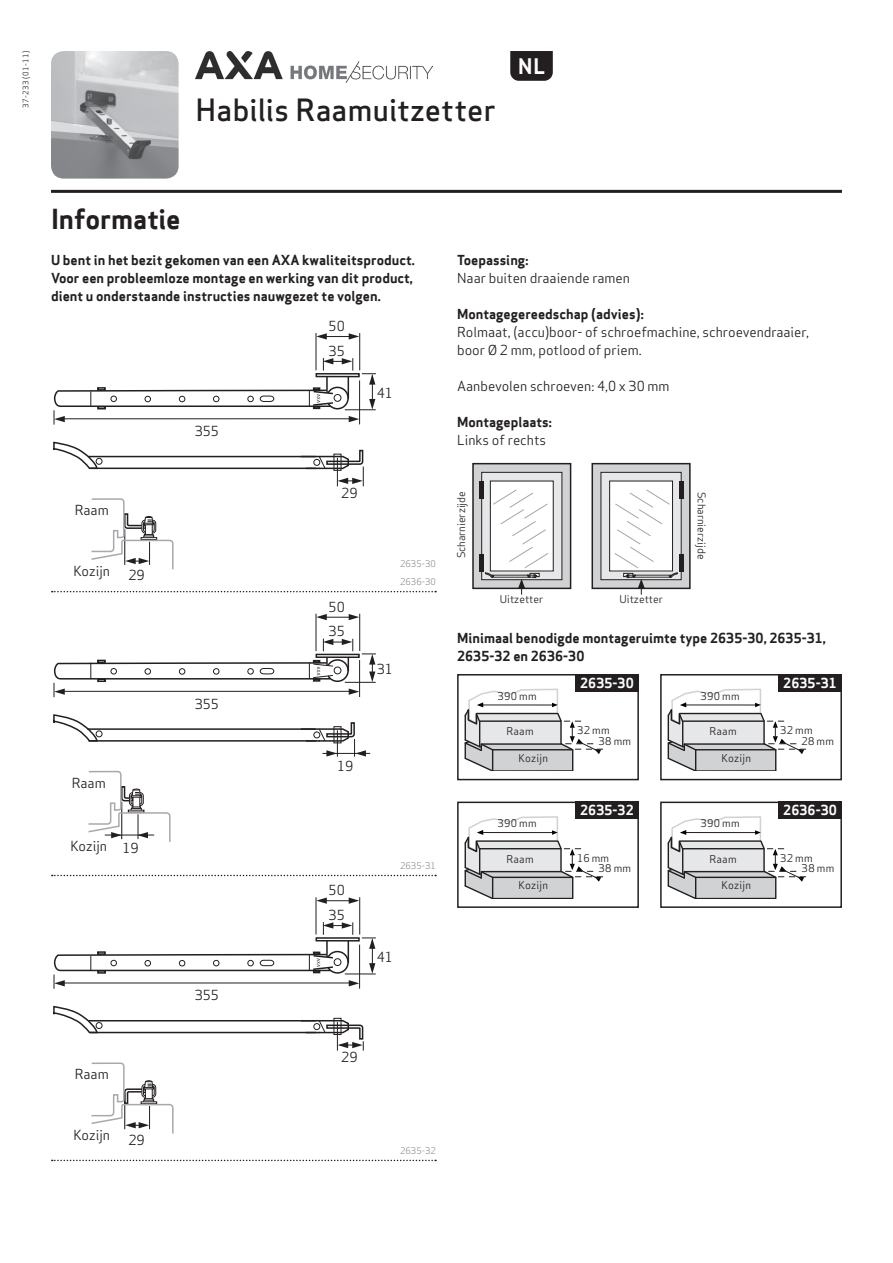
<style>
.page{position:relative;width:893px;height:1263px;background:#fff}
.page>*{position:absolute;margin:0;border:0;box-sizing:border-box;transform-origin:0 0}
.t1{font:500 30px "Apex Sans";letter-spacing:.005em;color:#231f20}
.t2{font:700 27px "Apex Sans";letter-spacing:-.005em;color:#231f20}
.t3{font:700 21px "Apex Sans";color:#fff}
.t4{font:700 13.5px/18px "Apex Sans";color:#231f20}
.t5{font:13.5px/18px "Apex Sans";color:#231f20}
.t6{font:13.5px "Apex Sans Book T";color:#231f20}
.t7{font:700 13.5px "Apex Sans";color:#fff}
.t8{font:10.5px "Apex Sans";letter-spacing:.02em;color:#231f20}
.t9{font:10.5px "Apex Sans";color:#231f20}
.t10{font:9px/18px "Apex Sans";color:#939598}
.t11{font:7.5px "Apex Sans";letter-spacing:.05em;color:#231f20}
</style>
<div class="page">
<hr style="left:51px;top:190px;width:791px;height:3px;background:#231f20">
<img style="left:51px;top:51px;width:128px;height:128px">
<div style="left:96px;top:730px;width:6px;height:7px;border:1px solid #231f20;border-radius:50%"></div>
<hr style="left:87px;top:728px;width:229px;height:2px;background:#231f20">
<hr style="left:89px;top:740px;width:227px;height:2px;background:#231f20">
<svg style="left:53px;top:715px;width:46px;height:27px"></svg>
<hr style="left:316px;top:614px;width:1px;height:37px;background:#231f20">
<hr style="left:359px;top:614px;width:1px;height:37px;background:#231f20">
<hr style="left:322px;top:753px;width:48px;height:1px;background:#231f20">
<svg style="left:299px;top:722px;width:67px;height:35px"></svg>
<svg style="left:316px;top:614px;width:43px;height:6px"></svg>
<div style="left:334px;top:726px;width:7px;height:17px;border:1px solid #231f20"></div>
<svg style="left:53px;top:639px;width:323px;height:58px"></svg>
<div style="left:247px;top:668px;width:7px;height:6px;border:1px solid #231f20;border-radius:50%"></div>
<svg style="left:88px;top:770px;width:83px;height:72px"></svg>
<div style="left:96px;top:458px;width:6px;height:7px;border:1px solid #231f20;border-radius:50%"></div>
<hr style="left:88px;top:456px;width:228px;height:1px;background:#231f20">
<hr style="left:90px;top:468px;width:226px;height:1px;background:#231f20">
<svg style="left:53px;top:442px;width:46px;height:28px"></svg>
<hr style="left:316px;top:333px;width:1px;height:37px;background:#231f20">
<hr style="left:359px;top:333px;width:1px;height:37px;background:#231f20">
<svg style="left:299px;top:449px;width:65px;height:37px"></svg>
<svg style="left:316px;top:333px;width:43px;height:7px"></svg>
<div style="left:334px;top:454px;width:7px;height:17px;border:1px solid #231f20"></div>
<svg style="left:53px;top:358px;width:323px;height:67px"></svg>
<svg style="left:91px;top:498px;width:83px;height:72px"></svg>
<div style="left:96px;top:1022px;width:6px;height:7px;border:1px solid #231f20;border-radius:50%"></div>
<hr style="left:88px;top:1020px;width:228px;height:1px;background:#231f20">
<hr style="left:90px;top:1032px;width:226px;height:1px;background:#231f20">
<svg style="left:53px;top:1006px;width:46px;height:28px"></svg>
<hr style="left:316px;top:897px;width:1px;height:37px;background:#231f20">
<hr style="left:359px;top:897px;width:1px;height:37px;background:#231f20">
<svg style="left:299px;top:1019px;width:65px;height:31px"></svg>
<svg style="left:316px;top:897px;width:43px;height:7px"></svg>
<div style="left:334px;top:1018px;width:7px;height:17px;border:1px solid #231f20"></div>
<svg style="left:53px;top:922px;width:323px;height:67px"></svg>
<svg style="left:91px;top:1062px;width:83px;height:72px"></svg>
<svg style="left:510px;top:51px;width:43px;height:30px"></svg>
<img style="left:196px;top:51px;width:236px;height:31px">
<svg style="left:465px;top:688px;width:141px;height:83px"></svg>
<hr style="left:493px;top:898px;width:79px;height:1px;background:#231f20">
<svg style="left:465px;top:816px;width:138px;height:82px"></svg>
<svg style="left:668px;top:688px;width:141px;height:83px"></svg>
<hr style="left:696px;top:898px;width:79px;height:1px;background:#231f20">
<svg style="left:668px;top:816px;width:139px;height:82px"></svg>
<div style="left:575px;top:674px;width:64px;height:17px;background:#231f20"></div>
<div style="left:575px;top:801px;width:64px;height:18px;background:#231f20"></div>
<div style="left:457px;top:674px;width:182px;height:106px;border:2px solid #231f20"></div>
<div style="left:457px;top:801px;width:182px;height:107px;border:2px solid #231f20"></div>
<div style="left:660px;top:674px;width:182px;height:106px;border:2px solid #231f20"></div>
<div style="left:660px;top:801px;width:182px;height:107px;border:2px solid #231f20"></div>
<div style="left:778px;top:674px;width:64px;height:17px;background:#231f20"></div>
<div style="left:778px;top:801px;width:64px;height:18px;background:#231f20"></div>
<div style="left:473px;top:464px;width:98px;height:124px;background:#d1d2d4"></div>
<div style="left:472px;top:463px;width:99px;height:126px;border:2px solid #231f20"></div>
<div style="left:482px;top:472px;width:80px;height:108px;background:#e6e7e9"></div>
<div style="left:481px;top:472px;width:81px;height:108px;border:1px solid #231f20"></div>
<div style="left:490px;top:481px;width:63px;height:90px;background:#fff"></div>
<div style="left:479px;top:481px;width:5px;height:17px;background:#231f20"></div>
<div style="left:479px;top:554px;width:5px;height:17px;background:#231f20"></div>
<div style="left:592px;top:464px;width:98px;height:124px;background:#d1d2d4"></div>
<div style="left:591px;top:463px;width:100px;height:126px;border:2px solid #231f20"></div>
<div style="left:601px;top:472px;width:80px;height:108px;background:#e6e7e9"></div>
<div style="left:601px;top:472px;width:81px;height:108px;border:1px solid #231f20"></div>
<div style="left:610px;top:481px;width:62px;height:90px;background:#fff"></div>
<hr style="left:679px;top:481px;width:4px;height:17px;background:#231f20">
<hr style="left:679px;top:554px;width:4px;height:17px;background:#231f20">
<svg style="left:485px;top:489px;width:69px;height:106px"></svg>
<svg style="left:608px;top:489px;width:70px;height:106px"></svg>
<svg style="left:52px;top:591px;width:384px;height:1px"></svg>
<svg style="left:52px;top:875px;width:384px;height:1px"></svg>
<svg style="left:52px;top:1160px;width:384px;height:1px"></svg>
<p class="t11" style="left:20px;top:108px;width:59px;rotate:-90deg">37-233 (01-11)</p>
<h1 class="t1" style="left:196px;top:84px;width:302px">Habilis Raamuitzetter</h1>
<h3 class="t3" style="left:518px;top:52px;width:29px">NL</h3>
<h2 class="t2" style="left:51px;top:201px;width:131px">Informatie</h2>
<p class="t4" style="left:51px;top:251px;width:365px">U bent in het bezit gekomen van een AXA kwaliteitsproduct.<br>Voor een probleemloze montage en werking van dit product, dient u onderstaande instructies nauwgezet te volgen.</p>
<p class="t4" style="left:457px;top:251px;width:73px">Toepassing:</p>
<p class="t5" style="left:457px;top:267px;width:174px">Naar buiten draaiende ramen</p>
<p class="t4" style="left:457px;top:305px;width:188px">Montagegereedschap (advies):</p>
<p class="t5" style="left:457px;top:321px;width:353px">Rolmaat, (accu)boor- of schroefmachine, schroevendraaier, boor Ø 2 mm, potlood of priem.</p>
<p class="t5" style="left:457px;top:375px;width:214px">Aanbevolen schroeven: 4,0 x 30 mm</p>
<p class="t4" style="left:457px;top:413px;width:96px">Montageplaats:</p>
<p class="t5" style="left:457px;top:429px;width:91px">Links of rechts</p>
<p class="t6" style="left:329px;top:317px;width:18px">50</p>
<p class="t6" style="left:329px;top:342px;width:18px">35</p>
<p class="t6" style="left:377px;top:384px;width:18px">41</p>
<p class="t6" style="left:195px;top:422px;width:26px">355</p>
<p class="t6" style="left:75px;top:501px;width:36px">Raam</p>
<p class="t6" style="left:73px;top:562px;width:38px">Kozijn</p>
<p class="t6" style="left:128px;top:567px;width:18px">29</p>
<p class="t6" style="left:72px;top:774px;width:36px">Raam</p>
<p class="t6" style="left:70px;top:837px;width:38px">Kozijn</p>
<p class="t6" style="left:123px;top:839px;width:18px">19</p>
<p class="t6" style="left:195px;top:695px;width:26px">355</p>
<p class="t6" style="left:75px;top:1065px;width:36px">Raam</p>
<p class="t6" style="left:73px;top:1126px;width:38px">Kozijn</p>
<p class="t6" style="left:128px;top:1131px;width:18px">29</p>
<p class="t6" style="left:195px;top:986px;width:26px">355</p>
<p class="t6" style="left:341px;top:485px;width:18px">29</p>
<p class="t6" style="left:329px;top:598px;width:18px">50</p>
<p class="t6" style="left:329px;top:623px;width:18px">35</p>
<p class="t10" style="left:400px;top:554px;width:37px">2635-30<br>2636-30</p>
<p class="t6" style="left:377px;top:660px;width:18px">31</p>
<p class="t6" style="left:337px;top:757px;width:18px">19</p>
<p class="t6" style="left:329px;top:881px;width:18px">50</p>
<p class="t6" style="left:329px;top:906px;width:18px">35</p>
<p class="t10" style="left:400px;top:855px;width:37px">2635-31</p>
<p class="t6" style="left:377px;top:948px;width:18px">41</p>
<p class="t9" style="left:453px;top:558px;width:69px;rotate:-90deg">Scharnierzijde</p>
<p class="t9" style="left:710px;top:492px;width:69px;rotate:90deg">Scharnierzijde</p>
<p class="t9" style="left:500px;top:591px;width:45px">Uitzetter</p>
<p class="t9" style="left:619px;top:591px;width:45px">Uitzetter</p>
<p class="t4" style="left:457px;top:629px;width:370px">Minimaal benodigde montageruimte type 2635-30, 2635-31,<br>2635-32 en 2636-30</p>
<p class="t7" style="left:580px;top:674px;width:55px">2635-30</p>
<p class="t7" style="left:783px;top:674px;width:55px">2635-31</p>
<p class="t8" style="left:498px;top:687px;width:41px">390 mm</p>
<p class="t8" style="left:701px;top:687px;width:41px">390 mm</p>
<p class="t8" style="left:506px;top:723px;width:29px">Raam</p>
<p class="t8" style="left:577px;top:721px;width:34px">32 mm</p>
<p class="t8" style="left:598px;top:732px;width:34px">38 mm</p>
<p class="t8" style="left:709px;top:723px;width:29px">Raam</p>
<p class="t8" style="left:780px;top:721px;width:34px">32 mm</p>
<p class="t8" style="left:801px;top:732px;width:34px">28 mm</p>
<p class="t8" style="left:518px;top:749px;width:31px">Kozijn</p>
<p class="t8" style="left:721px;top:749px;width:31px">Kozijn</p>
<p class="t7" style="left:580px;top:801px;width:55px">2635-32</p>
<p class="t7" style="left:783px;top:801px;width:55px">2636-30</p>
<p class="t8" style="left:498px;top:815px;width:41px">390 mm</p>
<p class="t8" style="left:701px;top:815px;width:41px">390 mm</p>
<p class="t8" style="left:506px;top:850px;width:29px">Raam</p>
<p class="t8" style="left:577px;top:849px;width:33px">16 mm</p>
<p class="t8" style="left:598px;top:860px;width:34px">38 mm</p>
<p class="t8" style="left:709px;top:850px;width:29px">Raam</p>
<p class="t8" style="left:780px;top:849px;width:34px">32 mm</p>
<p class="t8" style="left:801px;top:860px;width:34px">38 mm</p>
<p class="t8" style="left:518px;top:877px;width:31px">Kozijn</p>
<p class="t8" style="left:721px;top:877px;width:31px">Kozijn</p>
<p class="t6" style="left:341px;top:1049px;width:18px">29</p>
<p class="t10" style="left:400px;top:1140px;width:37px">2635-32</p>
</div>
